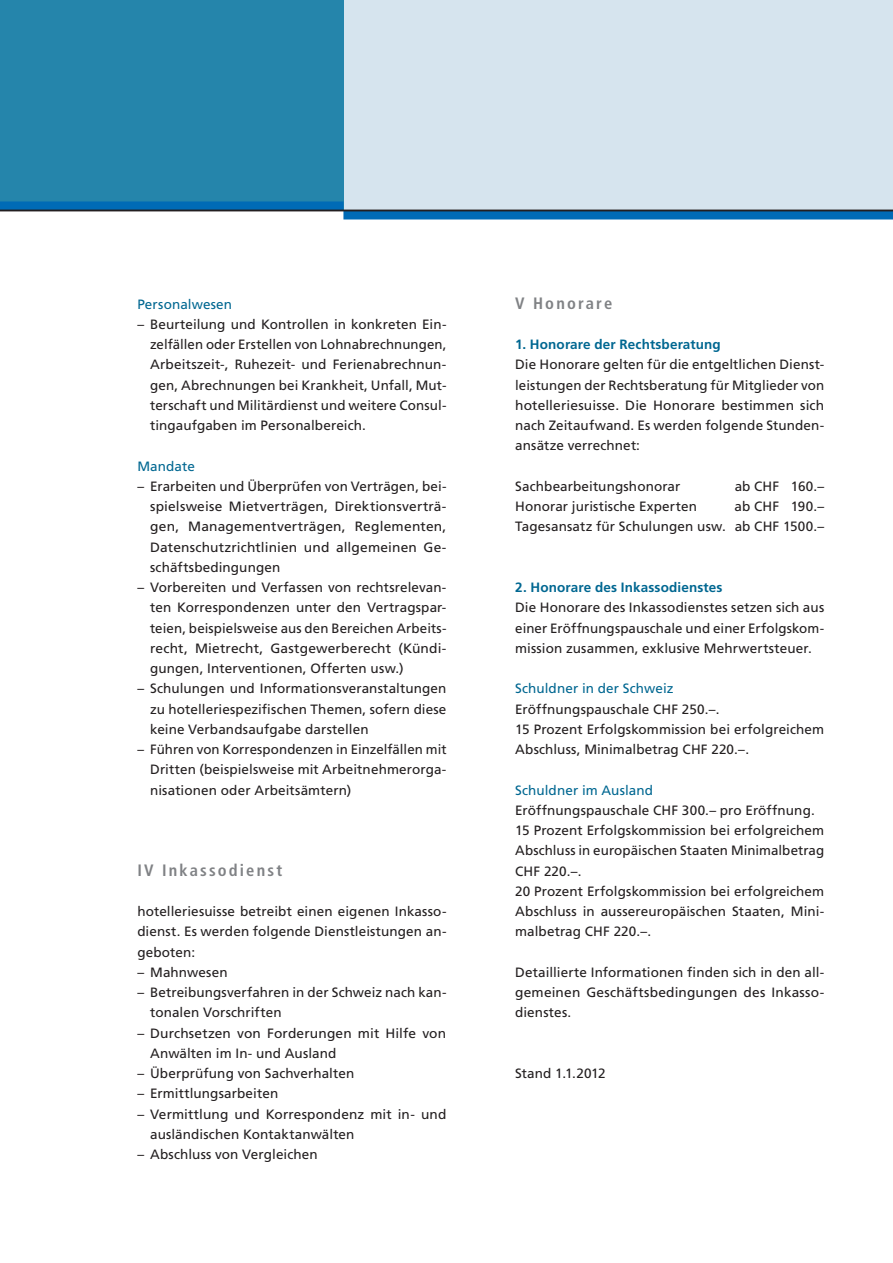
<style>
.page{position:relative;width:893px;height:1263px;background:#fff}
.page>*{position:absolute;margin:0;border:0;box-sizing:border-box;transform-origin:0 0}
.t1{font:700 condensed 16.5px "Frutiger LT Std";letter-spacing:.13em;color:#808285}
.t2{font:13.5px/20.2px "Frutiger LT Std";letter-spacing:.01em;color:#231f20;text-align:justify}
.t3{font:13.5px "Frutiger LT Std";letter-spacing:.005em;color:#006791}
.t4{font:700 13.5px "Frutiger LT Std";letter-spacing:.01em;color:#006791}
</style>
<div class="page">
<div style="left:0;top:0;width:893px;height:210px;background:#d6e4ee"></div>
<div style="left:0;top:0;width:343px;height:210px;background:#2585ab"></div>
<div style="left:0;top:201px;width:343px;height:9px;background:#006bb6"></div>
<div style="left:343px;top:210px;width:550px;height:9px;background:#006bb6"></div>
<hr style="left:0;top:210px;width:893px;height:1px;background:#231f20">
<p class="t3" style="left:137px;top:296px;width:96px">Personalwesen</p>
<p class="t2" style="left:150px;top:314px;width:298px;text-indent:-13px">– Beurteilung und Kontrollen in konkreten Ein&shy;zelfällen oder Erstellen von Lohnabrechnungen, Arbeitszeit-, Ruhezeit- und Ferienabrechnun&shy;gen, Abrechnungen bei Krankheit, Unfall, Mut&shy;terschaft und Militärdienst und weitere Consul&shy;tingaufgaben im Personalbereich.</p>
<p class="t3" style="left:137px;top:458px;width:59px">Mandate</p>
<p class="t2" style="left:150px;top:476px;width:298px;text-indent:-13px">– Erarbeiten und Überprüfen von Verträgen, bei&shy;spielsweise Mietverträgen, Direktionsverträ&shy;gen, Managementverträgen, Reglementen, Datenschutzrichtlinien und allgemeinen Ge&shy;schäftsbedingungen</p>
<p class="t2" style="left:150px;top:577px;width:298px;text-indent:-13px">– Vorbereiten und Verfassen von rechtsrelevan&shy;ten Korrespondenzen unter den Vertragspar&shy;teien, beispielsweise aus den Bereichen Arbeits&shy;recht, Mietrecht, Gastgewerberecht (Kündi&shy;gungen, Interventionen, Offerten usw.)</p>
<p class="t2" style="left:150px;top:679px;width:298px;text-indent:-13px">– Schulungen und Informationsveranstaltungen zu hotelleriespezifischen Themen, sofern diese keine Verbandsaufgabe darstellen</p>
<p class="t2" style="left:150px;top:739px;width:298px;text-indent:-13px">– Führen von Korrespondenzen in Einzelfällen mit Dritten (beispielsweise mit Arbeitnehmerorga&shy;nisationen oder Arbeitsämtern)</p>
<p class="t1" style="left:137px;top:860px;width:146px">IV Inkassodienst</p>
<p class="t2" style="left:137px;top:901px;width:311px">hotelleriesuisse betreibt einen eigenen Inkasso&shy;dienst. Es werden folgende Dienstleistungen an&shy;geboten:</p>
<p class="t2" style="left:137px;top:962px;width:92px">– Mahnwesen</p>
<p class="t2" style="left:150px;top:982px;width:298px;text-indent:-13px">– Betreibungsverfahren in der Schweiz nach kan&shy;tonalen Vorschriften</p>
<p class="t2" style="left:150px;top:1023px;width:298px;text-indent:-13px">– Durchsetzen von Forderungen mit Hilfe von<br>Anwälten im In- und Ausland</p>
<p class="t2" style="left:137px;top:1063px;width:218px">– Überprüfung von Sachverhalten</p>
<p class="t2" style="left:137px;top:1084px;width:142px">– Ermittlungsarbeiten</p>
<p class="t2" style="left:150px;top:1104px;width:298px;text-indent:-13px">– Vermittlung und Korrespondenz mit in- und ausländischen Kontaktanwälten</p>
<p class="t2" style="left:137px;top:1144px;width:182px">– Abschluss von Vergleichen</p>
<p class="t1" style="left:515px;top:293px;width:99px">V Honorare</p>
<p class="t4" style="left:515px;top:336px;width:207px">1. Honorare der Rechtsberatung</p>
<p class="t2" style="left:515px;top:355px;width:311px">Die Honorare gelten für die entgeltlichen Dienst&shy;leistungen der Rechtsberatung für Mitglieder von hotelleriesuisse. Die Honorare bestimmen sich nach Zeitaufwand. Es werden folgende Stunden&shy;ansätze verrechnet:</p>
<p class="t2" style="left:515px;top:476px;width:167px">Sachbearbeitungshonorar</p>
<p class="t2" style="left:735px;top:476px;width:91px">ab CHF 160.–</p>
<p class="t2" style="left:515px;top:496px;width:183px">Honorar juristische Experten</p>
<p class="t2" style="left:515px;top:496px;width:311px;text-align:right">ab CHF 190.–<br>Tagesansatz für Schulungen usw. ab CHF 1500.–</p>
<p class="t4" style="left:515px;top:579px;width:209px">2. Honorare des Inkassodienstes</p>
<p class="t2" style="left:515px;top:598px;width:311px">Die Honorare des Inkassodienstes setzen sich aus einer Eröffnungspauschale und einer Erfolgskom&shy;mission zusammen, exklusive Mehrwertsteuer.</p>
<p class="t3" style="left:515px;top:681px;width:160px">Schuldner in der Schweiz</p>
<p class="t2" style="left:515px;top:699px;width:311px;text-align:left">Eröffnungspauschale CHF 250.–.<br>15 Prozent Erfolgskommission bei erfolgreichem<br>Abschluss, Minimalbetrag CHF 220.–.</p>
<p class="t3" style="left:515px;top:782px;width:139px">Schuldner im Ausland</p>
<p class="t2" style="left:515px;top:800px;width:311px;text-align:left">Eröffnungspauschale CHF 300.– pro Eröffnung.<br>15 Prozent Erfolgskommission bei erfolgreichem Abschluss in europäischen Staaten Minimalbetrag CHF 220.–.<br>20 Prozent Erfolgskommission bei erfolgreichem Abschluss in aussereuropäischen Staaten, Mini&shy;malbetrag CHF 220.–.</p>
<p class="t2" style="left:515px;top:962px;width:311px">Detaillierte Informationen finden sich in den all&shy;gemeinen Geschäftsbedingungen des Inkasso&shy;dienstes.</p>
<p class="t2" style="left:515px;top:1063px;width:92px">Stand 1.1.2012</p>
</div>
